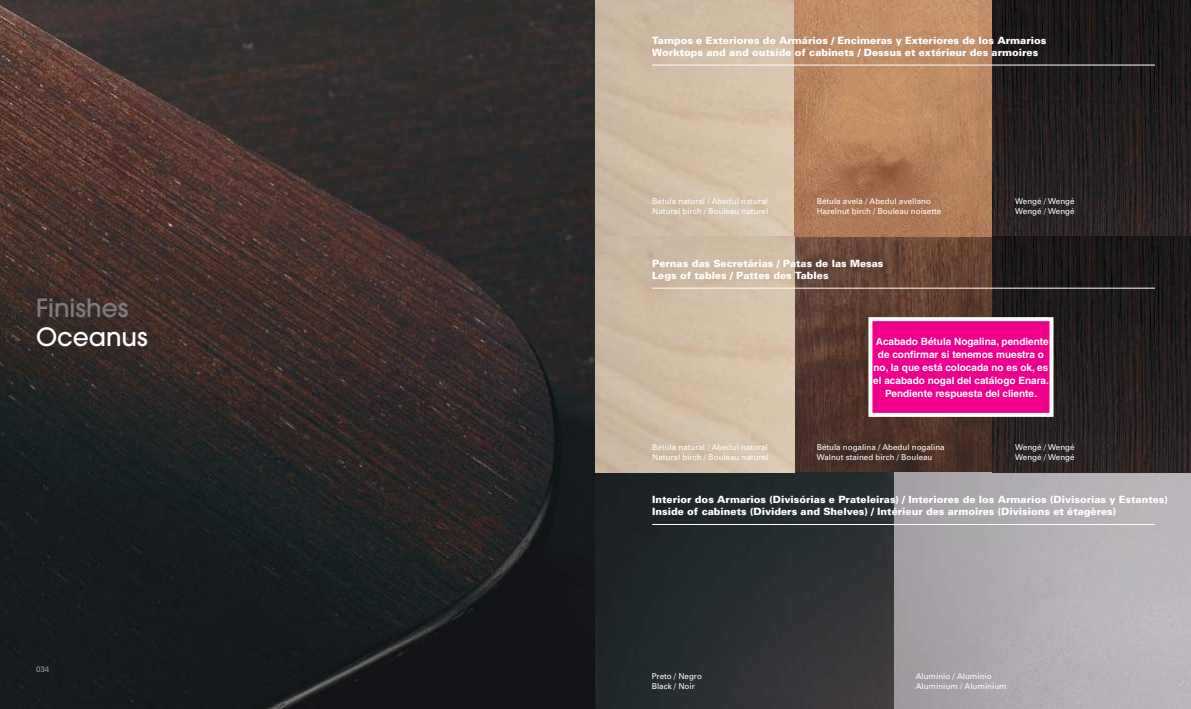
<style>
.page{position:relative;width:1191px;height:709px;background:#fff}
.page>*{position:absolute;margin:0;border:0;box-sizing:border-box;transform-origin:0 0}
.t1{font:500 25px "Avant Garde";color:#7d7c7e}
.t2{font:500 25px "Avant Garde";color:#fff}
.t3{font:900 10px/12px "Univers";color:#fff}
.t4{font:700 10px/13px "Helvetica";color:#fff;text-align:center}
.t5{font:8px/10px "Univers";color:#fff}
.t6{font:8px "Univers";color:#969698}
</style>
<div class="page">
<img style="left:596px;top:0;width:595px;height:709px">
<svg style="left:0;top:0;width:596px;height:709px;background:#2d2727"></svg>
<hr style="left:652px;top:65px;width:503px;height:1px;background:#fff">
<hr style="left:652px;top:288px;width:503px;height:1px;background:#fff">
<hr style="left:652px;top:524px;width:503px;height:1px;background:#fff">
<div style="left:870px;top:319px;width:181px;height:96px;background:#ee008c"></div>
<div style="left:868px;top:317px;width:185px;height:100px;border:4px solid #fff"></div>
<h1 class="t1" style="left:36px;top:292px;width:94px">Finishes</h1>
<h1 class="t2" style="left:36px;top:321px;width:113px">Oceanus</h1>
<p class="t6" style="left:36px;top:664px;width:15px">034</p>
<p class="t3" style="left:652px;top:34px;width:396px">Tampos e Exteriores de Armários / Encimeras y Exteriores de los Armarios<br>Worktops and and outside of cabinets / Dessus et extérieur des armoires</p>
<p class="t5" style="left:652px;top:197px;width:118px">Bétula natural / Abedul natural<br>Natural birch / Bouleau naturel</p>
<p class="t5" style="left:816px;top:197px;width:126px">Bétula avelã / Abedul avellano<br>Hazelnut birch / Bouleau noisette</p>
<p class="t3" style="left:652px;top:257px;width:233px">Pernas das Secretárias / Patas de las Mesas<br>Legs of tables / Pattes des Tables</p>
<p class="t5" style="left:1015px;top:197px;width:61px">Wengé / Wengé<br>Wengé / Wengé</p>
<p class="t4" style="left:873px;top:335px;width:177px">Acabado Bétula Nogalina, pendiente de confirmar si tenemos muestra o no, la que está colocada no es ok, es el acabado nogal del catálogo Enara.<br>Pendiente respuesta del cliente.</p>
<p class="t5" style="left:652px;top:442px;width:118px">Bétula natural / Abedul natural<br>Natural birch / Bouleau naturel</p>
<p class="t5" style="left:816px;top:442px;width:130px">Bétula nogalina / Abedul nogalina<br>Walnut stained birch / Bouleau</p>
<p class="t5" style="left:1015px;top:442px;width:61px">Wengé / Wengé<br>Wengé / Wengé</p>
<p class="t3" style="left:652px;top:493px;width:517px">Interior dos Armarios (Divisórias e Prateleiras) / Interiores de los Armarios (Divisorias y Estantes)<br>Inside of cabinets (Dividers and Shelves) / Intérieur des armoires (Divisions et étagères)</p>
<p class="t5" style="left:651px;top:671px;width:52px">Preto / Negro<br>Black / Noir</p>
<p class="t5" style="left:915px;top:671px;width:93px">Alumínio / Aluminio<br>Aluminium / Aluminium</p>
</div>
